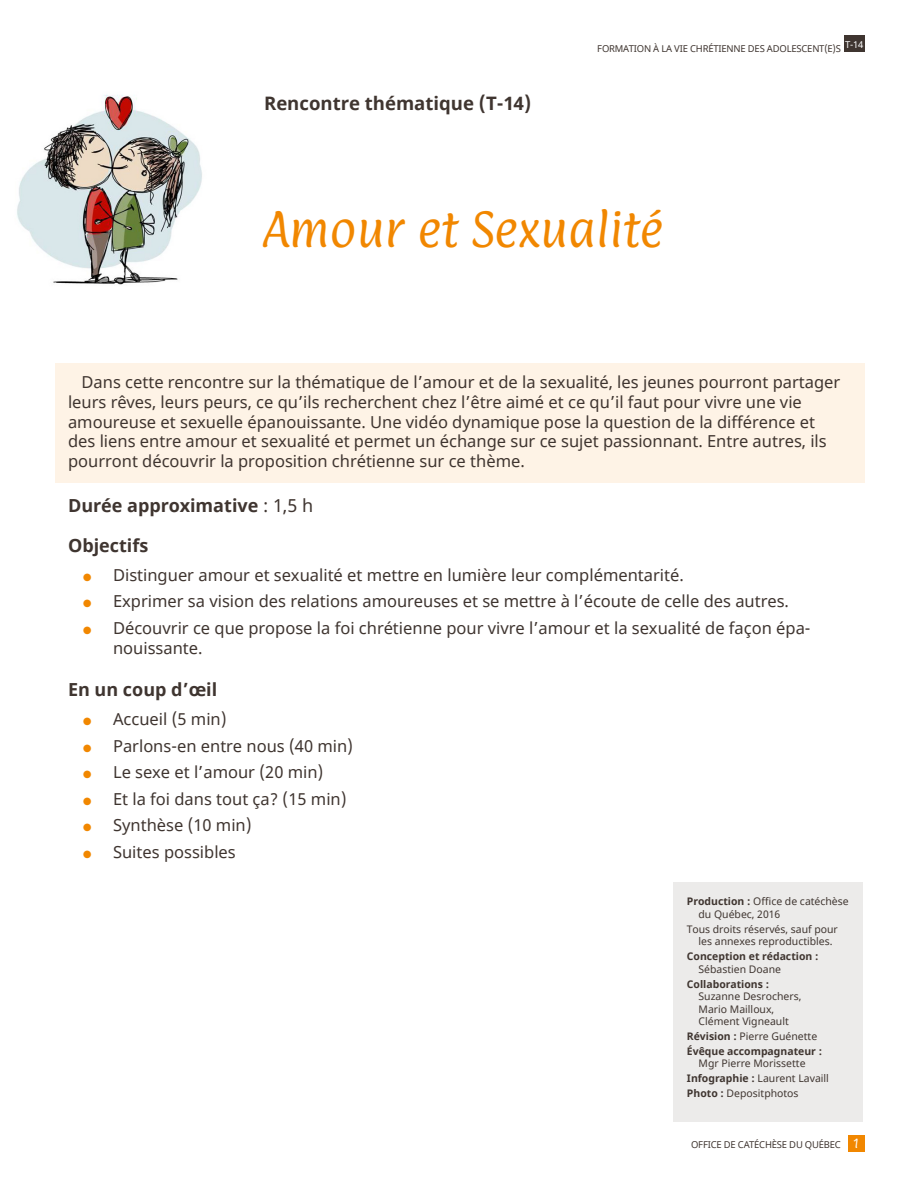
<style>
.page{position:relative;width:918px;height:1188px;background:#fff}
.page>*{position:absolute;margin:0;border:0;box-sizing:border-box;transform-origin:0 0}
.t1{font:40.65px "Paprika";color:#f18700}
.t2{font:700 18.6px "Noto Sans";color:#3f3530}
.t3{font:700 18px "Noto Sans";color:#3f3530}
.t4{font:16.5px/19.8px "Noto Sans";color:#3f3530}
.t5{font:10.5px/12.6px "Noto Sans";color:#3f3530}
.t6{font:700 10.5px/12.6px "Noto Sans";color:#3f3530}
.t7{font:9.45px "Noto Sans";letter-spacing:-.02em;color:#3f3530}
.t8{font:9.45px "Noto Sans";color:#fff}
.s1{font-weight:400}
.s2{color:#f18700}
.s3{font-weight:700}
.s4{font-family:"Paprika";font-size:10.65px;color:#fff}
</style>
<div class="page">
<div style="left:848px;top:1136px;width:17px;height:16px;background:#f18700"></div>
<div style="left:844px;top:36px;width:21px;height:16px;background:#3f3530"></div>
<div style="left:55px;top:363px;width:810px;height:120px;background:#fef3e6"></div>
<img style="left:17px;top:94px;width:185px;height:191px">
<div style="left:674px;top:882px;width:189px;height:240px;background:#ecebea"></div>
<p class="t2" style="left:264px;top:90px;width:269px">Rencontre thématique (T-14)</p>
<p class="t8" style="left:845px;top:38px;width:20px">T-14</p>
<p class="t7" style="left:597px;top:42px;width:245px">FORMATION À LA VIE CHRÉTIENNE DES ADOLESCENT(E)S</p>
<p class="t1" style="left:263px;top:201px;width:402px">Amour et Sexualité</p>
<p class="t4" style="left:68px;top:373px;width:774px;text-indent:14px">Dans cette rencontre sur la thématique de l’amour et de la sexualité, les jeunes pourront partager leurs rêves, leurs peurs, ce qu’ils recherchent chez l’être aimé et ce qu’il faut pour vivre une vie amoureuse et sexuelle épanouissante. Une vidéo dynamique pose la question de la différence et des liens entre amour et sexualité et permet un échange sur ce sujet passionnant. Entre autres, ils pourront découvrir la proposition chrétienne sur ce thème.</p>
<p class="t3" style="left:68px;top:493px;width:247px">Durée approximative <span class="s1">: 1,5 h</span></p>
<p class="t3" style="left:68px;top:533px;width:82px">Objectifs</p>
<p class="t4" style="left:83px;top:565px;width:602px"><span class="s2">●</span> Distinguer amour et sexualité et mettre en lumière leur complémentarité.</p>
<p class="t4" style="left:83px;top:592px;width:708px"><span class="s2">●</span> Exprimer sa vision des relations amoureuses et se mettre à l’écoute de celle des autres.</p>
<p class="t4" style="left:113px;top:618px;width:699px;text-indent:-30px"><span class="s2">●</span> Découvrir ce que propose la foi chrétienne pour vivre l’amour et la sexualité de façon épa&shy;nouissante.</p>
<p class="t3" style="left:68px;top:677px;width:151px">En un coup d’œil</p>
<p class="t4" style="left:83px;top:710px;width:145px"><span class="s2">●</span> Accueil (5 min)</p>
<p class="t4" style="left:83px;top:736px;width:272px"><span class="s2">●</span> Parlons-en entre nous (40 min)</p>
<p class="t4" style="left:83px;top:763px;width:242px"><span class="s2">●</span> Le sexe et l’amour (20 min)</p>
<p class="t4" style="left:83px;top:789px;width:265px"><span class="s2">●</span> Et la foi dans tout ça? (15 min)</p>
<p class="t4" style="left:83px;top:816px;width:170px"><span class="s2">●</span> Synthèse (10 min)</p>
<p class="t4" style="left:83px;top:843px;width:154px"><span class="s2">●</span> Suites possibles</p>
<p class="t5" style="left:699px;top:896px;width:152px;text-indent:-12px"><span class="s3">Production :</span> Office de catéchèse du Québec, 2016</p>
<p class="t5" style="left:687px;top:923px;width:153px;text-align:center">Tous droits réservés, sauf pour les annexes reproductibles.</p>
<p class="t6" style="left:699px;top:950px;width:121px;text-indent:-12px">Conception et rédaction :<br><span class="s1">Sébastien Doane</span></p>
<p class="t5" style="left:699px;top:978px;width:104px;text-indent:-12px"><span class="s3">Collaborations :<br></span>Suzanne Desrochers,<br>Mario Mailloux,<br>Clément Vigneault</p>
<p class="t5" style="left:687px;top:1030px;width:132px"><span class="s3">Révision :</span> Pierre Guénette</p>
<p class="t6" style="left:687px;top:1045px;width:137px;text-align:center">Évêque accompagnateur :<br><span class="s1">Mgr Pierre Morissette</span></p>
<p class="t5" style="left:687px;top:1072px;width:144px"><span class="s3">Infographie :</span> Laurent Lavaill</p>
<p class="t5" style="left:687px;top:1087px;width:113px"><span class="s3">Photo :</span> Depositphotos</p>
<p class="t7" style="left:691px;top:1138px;width:170px">OFFICE DE CATÉCHÈSE DU QUÉBEC <span class="s4">1</span></p>
</div>
